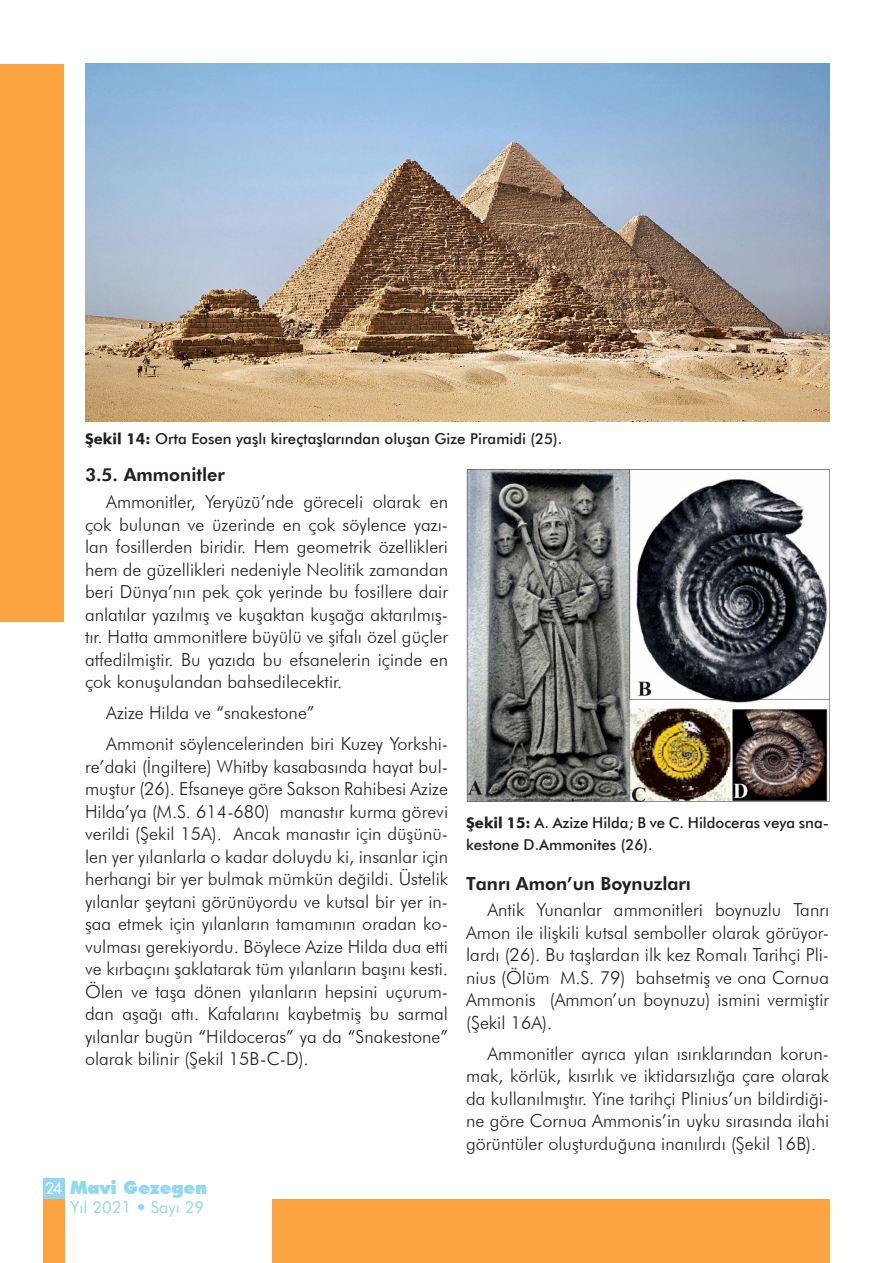
<style>
.page{position:relative;width:893px;height:1263px;background:#fff}
.page>*{position:absolute;margin:0;border:0;box-sizing:border-box;transform-origin:0 0}
._04_metin{font:300 18px/22.5px "Futura BT";color:#231f20;text-align:justify}
._04_metin-2{font:300 18px/22.5px "Futura BT";color:#202124;text-align:justify}
._03_ara_baslik{font:800 18px "Futura BT";color:#231f20}
.t1{font:900 18px "Futura BT";color:#91d8f7}
.t2{font:16.5px "Futura BT";color:#91d8f7}
._06_sekil_alti{font:500 15px/22.5px "Futura BT";color:#231f20}
.s1{font-family:"Futura Md BT Bold";font-weight:400}
.s2{color:#231f20}
.s3{font-weight:400;font-size:16.5px;color:#fff}
</style>
<div class="page">
<div style="left:43px;top:1178px;width:21px;height:64px;background:#91d8f7"></div>
<div style="left:43px;top:1199px;width:21px;height:64px;background:#fca342"></div>
<div style="left:272px;top:1199px;width:557px;height:64px;background:#fca342"></div>
<svg style="left:138px;top:1204px;width:6px;height:6px"></svg>
<div style="left:0;top:65px;width:64px;height:557px;background:#fca342"></div>
<img style="left:85px;top:64px;width:744px;height:357px">
<img style="left:466px;top:469px;width:363px;height:332px">
<p class="_06_sekil_alti" style="left:85px;top:427px;width:479px"><span class="s1">Şekil 14:</span> Orta Eosen yaşlı kireçtaşlarından oluşan Gize Piramidi (25).</p>
<p class="_03_ara_baslik" style="left:85px;top:464px;width:141px">3.5. Ammonitler</p>
<p class="_04_metin" style="left:85px;top:490px;width:365px;text-indent:21px">Ammonitler, Yeryüzü’nde göreceli olarak en çok bulunan ve üzerinde en çok söylence yazı&shy;lan fosillerden biridir. Hem geometrik özellikleri hem de güzellikleri nedeniyle Neolitik zamandan beri Dünya’nın pek çok yerinde bu fosillere dair anlatılar yazılmış ve kuşaktan kuşağa aktarılmış&shy;tır. Hatta ammonitlere büyülü ve şifalı özel güçler atfedilmiştir. Bu yazıda bu efsanelerin içinde en çok konuşulandan bahsedilecektir.</p>
<p class="_04_metin" style="left:106px;top:701px;width:210px">Azize Hilda ve “snakestone”</p>
<p class="_04_metin-2" style="left:85px;top:732px;width:365px;text-indent:21px"><span class="s2">Ammonit söylencelerinden biri Kuzey Yorkshi&shy;re’daki (İngiltere) Whitby kasabasında hayat bul&shy;muştur (26). Efsaneye göre Sakson Rahibesi Azize Hilda’ya</span> (M.S. 614-680) manastır kurma görevi verildi (Şekil 15A). Ancak manastır için düşünü&shy;len yer yılanlarla o kadar doluydu ki, insanlar için herhangi bir yer bulmak mümkün değildi. Üstelik yılanlar şeytani görünüyordu ve kutsal bir yer in&shy;şaa etmek için yılanların tamamının oradan ko&shy;vulması gerekiyordu. Böylece Azize Hilda dua etti ve kırbaçını şaklatarak tüm yılanların başını kesti.<br>Ölen ve taşa dönen yılanların hepsini uçurum&shy;dan aşağı attı. Kafalarını kaybetmiş bu sarmal yılanlar bugün “Hildoceras” ya da “Snakestone” olarak bilinir (Şekil 15B-C-D).</p>
<p class="_06_sekil_alti" style="left:466px;top:811px;width:364px"><span class="s1">Şekil 15:</span> A. Azize Hilda; B ve C. Hildoceras veya sna&shy;kestone D.Ammonites (26).</p>
<p class="_03_ara_baslik" style="left:466px;top:872px;width:226px">Tanrı Amon’un Boynuzları</p>
<p class="_04_metin" style="left:466px;top:898px;width:365px;text-indent:21px">Antik Yunanlar ammonitleri boynuzlu Tanrı Amon ile ilişkili kutsal semboller olarak görüyor&shy;lardı (26). Bu taşlardan ilk kez Romalı Tarihçi Pli&shy;nius (Ölüm M.S. 79) bahsetmiş ve ona Cornua Ammonis (Ammon’un boynuzu) ismini vermiştir (Şekil 16A).</p>
<p class="_04_metin" style="left:466px;top:1042px;width:365px;text-indent:21px">Ammonitler ayrıca yılan ısırıklarından korun&shy;mak, körlük, kısırlık ve iktidarsızlığa çare olarak da kullanılmıştır. Yine tarihçi Plinius’un bildirdiği&shy;ne göre Cornua Ammonis’in uyku sırasında ilahi görüntüler oluşturduğuna inanılırdı (Şekil 16B).</p>
<p class="t1" style="left:45px;top:1177px;width:164px"><span class="s3">24</span> Mavi Gezegen</p>
<p class="t2" style="left:70px;top:1197px;width:136px">Yıl 2021 Sayı 29</p>
</div>
